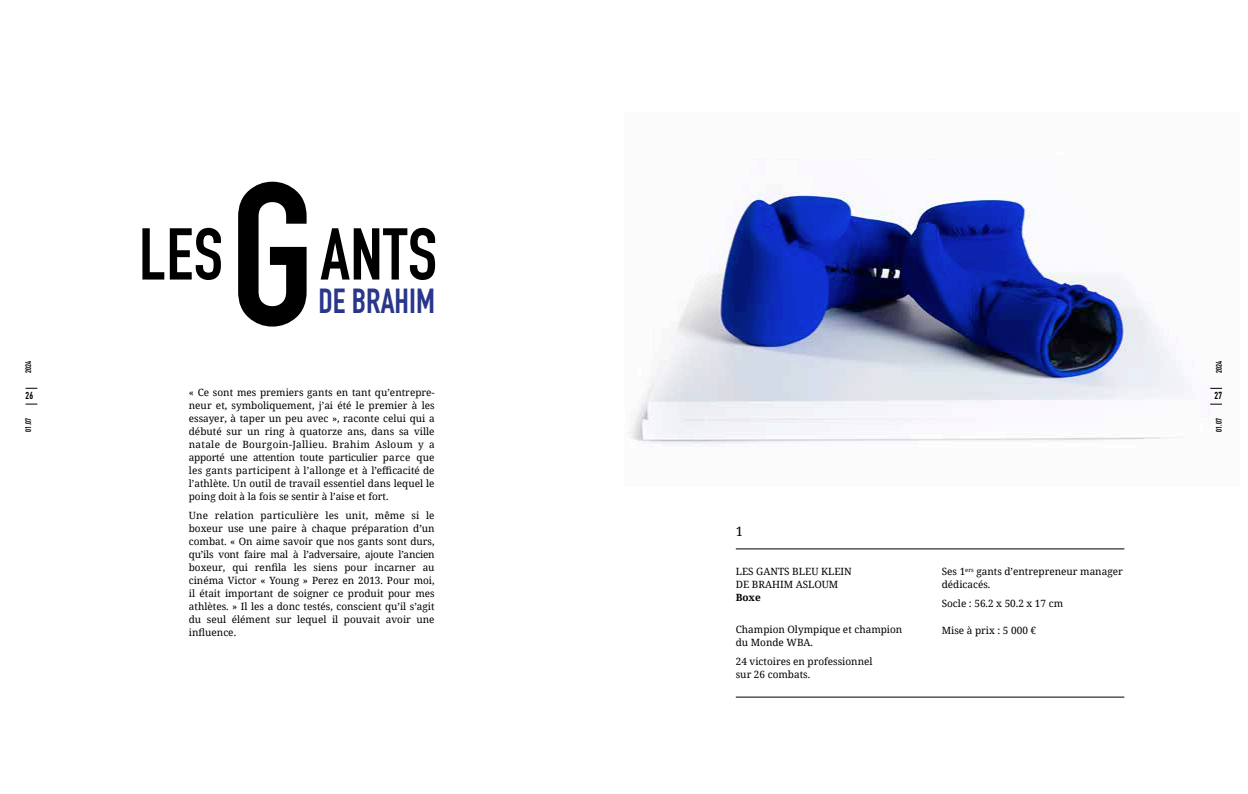
<style>
.page{position:relative;width:1248px;height:794px;background:#fff}
.page>*{position:absolute;margin:0;border:0;box-sizing:border-box;transform-origin:0 0}
.t1{font:200px "DIN1451 Engschrift";color:#000}
.t2{font:72px "DIN1451 Engschrift";letter-spacing:.01em;color:#000}
.t3{font:34px "DIN1451 Engschrift";color:#29368a}
.t4{font:13px "Noto Serif";color:#000}
.t5{font:10px/13px "Noto Serif";color:#000}
.t6{font:10px "DIN1451 Engschrift";color:#000}
.t7{font:700 10px "Noto Serif";color:#000}
.t8{font:8px "DIN1451 Engschrift";letter-spacing:.01em;color:#000}
</style>
<div class="page">
<img style="left:628px;top:192px;width:595px;height:252px">
<hr style="left:735px;top:548px;width:389px;height:1px;background:#000">
<hr style="left:735px;top:697px;width:389px;height:1px;background:#000">
<h1 class="t1" style="left:230px;top:138px;width:87px">G</h1>
<h2 class="t2" style="left:139px;top:212px;width:85px">LES</h2>
<h2 class="t2" style="left:320px;top:212px;width:118px">ANTS</h2>
<h3 class="t3" style="left:318px;top:281px;width:118px">DE BRAHIM</h3>
<p class="t8" style="left:24px;top:373px;width:14px;rotate:-90deg">2024</p>
<p class="t8" style="left:1214px;top:373px;width:14px;rotate:-90deg">2024</p>
<p class="t6" style="left:26px;top:390px;width:9px">26</p>
<p class="t8" style="left:24px;top:431px;width:15px;rotate:-90deg">01.07</p>
<p class="t5" style="left:189px;top:386px;width:247px;text-align:justify">« Ce sont mes premiers gants en tant qu’entrepre&shy;neur et, symboliquement, j’ai été le premier à les essayer, à taper un peu avec », raconte celui qui a débuté sur un ring à quatorze ans, dans sa ville natale de Bourgoin-Jallieu. Brahim Asloum y a apporté une attention toute particulier parce que les gants participent à l’allonge et à l’efficacité de l’athlète. Un outil de travail essentiel dans lequel le poing doit à la fois se sentir à l’aise et fort.</p>
<p class="t5" style="left:189px;top:508px;width:247px;text-align:justify">Une relation particulière les unit, même si le boxeur use une paire à chaque préparation d’un combat. « On aime savoir que nos gants sont durs, qu’ils vont faire mal à l’adversaire, ajoute l’ancien boxeur, qui renfila les siens pour incarner au cinéma Victor « Young » Perez en 2013. Pour moi, il était important de soigner ce produit pour mes athlètes. » Il les a donc testés, conscient qu’il s’agit du seul élément sur lequel il pouvait avoir une influence.</p>
<h3 class="t4" style="left:735px;top:522px;width:9px">1</h3>
<p class="t5" style="left:735px;top:564px;width:118px">LES GANTS BLEU KLEIN<br>DE BRAHIM ASLOUM</p>
<p class="t7" style="left:735px;top:590px;width:27px">Boxe</p>
<p class="t5" style="left:735px;top:622px;width:168px">Champion Olympique et champion du Monde WBA.</p>
<p class="t5" style="left:735px;top:654px;width:138px">24 victoires en professionnel sur 26 combats.</p>
<p class="t5" style="left:941px;top:565px;width:182px">Ses 1<sup>ers</sup> gants d’entrepreneur manager dédicacés.</p>
<p class="t5" style="left:941px;top:596px;width:123px">Socle : 56.2 x 50.2 x 17 cm</p>
<p class="t5" style="left:941px;top:623px;width:96px">Mise à prix : 5 000 €</p>
<p class="t6" style="left:1214px;top:390px;width:9px">27</p>
<p class="t8" style="left:1214px;top:432px;width:15px;rotate:-90deg">01.07</p>
</div>
